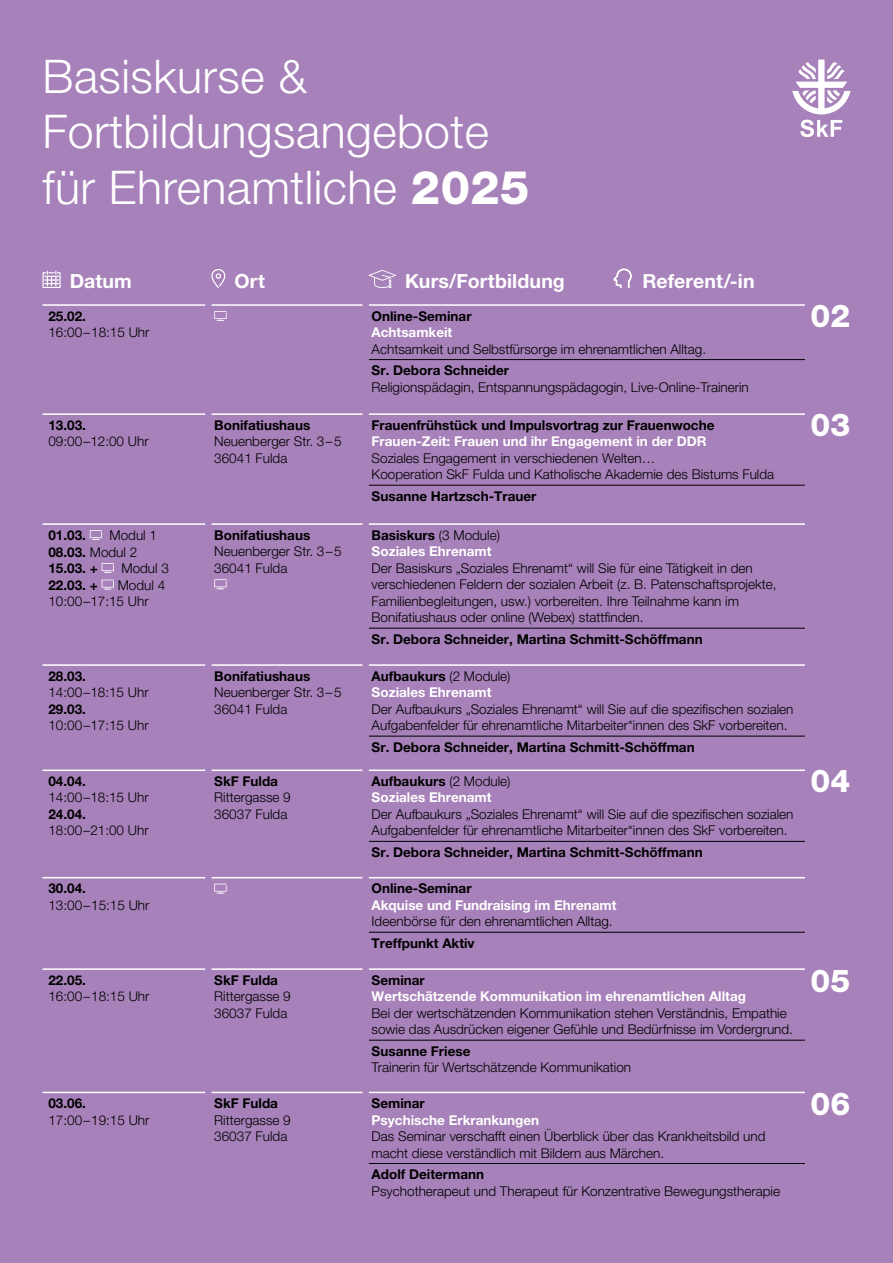
<style>
.page{position:relative;width:893px;height:1263px;background:#a781b9}
.page>*{position:absolute;margin:0;border:0;box-sizing:border-box;transform-origin:0 0}
.t1{font:300 46.5px/55.5px "Helvetica Neue LT Pro";letter-spacing:.01em;color:#fff}
.t2{font:800 31.5px "Helvetica Neue LT Pro";letter-spacing:.01em;color:#fff}
.t3{font:700 19.5px "Helvetica Neue LT Pro";letter-spacing:.005em;color:#fff}
.t4{font:300 13.5px/16.5px "Helvetica Neue LT Pro";color:#000}
.t5{font:700 13.5px/16.5px "Helvetica Neue LT Pro";color:#000}
.t6{font:700 13.5px/16.5px "Helvetica Neue LT Pro";color:#fff}
.s1{font-weight:800}
.s2{font-weight:300}
.s3{color:#000}
.s4{font-weight:300;color:#000}
</style>
<div class="page">
<hr style="left:43px;top:304px;width:162px;height:2px;background:#fff">
<hr style="left:211px;top:304px;width:152px;height:2px;background:#fff">
<hr style="left:369px;top:304px;width:436px;height:2px;background:#fff">
<hr style="left:43px;top:413px;width:162px;height:2px;background:#fff">
<hr style="left:211px;top:413px;width:152px;height:2px;background:#fff">
<hr style="left:369px;top:413px;width:436px;height:2px;background:#fff">
<hr style="left:43px;top:523px;width:162px;height:2px;background:#fff">
<hr style="left:211px;top:523px;width:152px;height:2px;background:#fff">
<hr style="left:369px;top:523px;width:436px;height:2px;background:#fff">
<hr style="left:369px;top:664px;width:436px;height:2px;background:#fff">
<hr style="left:369px;top:769px;width:436px;height:2px;background:#fff">
<hr style="left:43px;top:664px;width:162px;height:2px;background:#fff">
<hr style="left:211px;top:664px;width:152px;height:2px;background:#fff">
<hr style="left:43px;top:769px;width:162px;height:2px;background:#fff">
<hr style="left:211px;top:769px;width:152px;height:2px;background:#fff">
<hr style="left:43px;top:877px;width:162px;height:1px;background:#fff">
<hr style="left:211px;top:877px;width:152px;height:1px;background:#fff">
<hr style="left:369px;top:877px;width:436px;height:1px;background:#fff">
<hr style="left:369px;top:359px;width:436px;height:1px;background:#000">
<hr style="left:369px;top:485px;width:436px;height:1px;background:#000">
<hr style="left:369px;top:628px;width:436px;height:1px;background:#000">
<hr style="left:369px;top:736px;width:436px;height:1px;background:#000">
<hr style="left:369px;top:841px;width:436px;height:1px;background:#000">
<hr style="left:369px;top:932px;width:436px;height:1px;background:#000">
<hr style="left:43px;top:968px;width:162px;height:2px;background:#fff">
<hr style="left:211px;top:968px;width:152px;height:2px;background:#fff">
<hr style="left:369px;top:968px;width:436px;height:2px;background:#fff">
<hr style="left:369px;top:1040px;width:436px;height:1px;background:#000">
<hr style="left:369px;top:1163px;width:436px;height:1px;background:#000">
<hr style="left:369px;top:1092px;width:436px;height:1px;background:#fff">
<hr style="left:211px;top:1092px;width:152px;height:1px;background:#fff">
<hr style="left:43px;top:1092px;width:162px;height:1px;background:#fff">
<svg style="left:43px;top:271px;width:18px;height:17px"></svg>
<svg style="left:211px;top:269px;width:15px;height:19px"></svg>
<svg style="left:369px;top:270px;width:27px;height:18px"></svg>
<svg style="left:613px;top:268px;width:19px;height:20px"></svg>
<svg style="left:214px;top:311px;width:13px;height:10px"></svg>
<svg style="left:90px;top:530px;width:12px;height:10px"></svg>
<svg style="left:102px;top:563px;width:12px;height:10px"></svg>
<svg style="left:102px;top:580px;width:12px;height:10px"></svg>
<svg style="left:214px;top:579px;width:13px;height:10px"></svg>
<svg style="left:214px;top:884px;width:13px;height:10px"></svg>
<svg style="left:792px;top:60px;width:58px;height:54px"></svg>
<svg style="left:800px;top:120px;width:42px;height:17px"></svg>
<h1 class="t1" style="left:43px;top:47px;width:488px">Basiskurse &amp;<br>Fortbildungsangebote für Ehrenamtliche <span class="s1">2025</span></h1>
<h3 class="t3" style="left:70px;top:269px;width:64px">Datum</h3>
<h3 class="t3" style="left:235px;top:269px;width:32px">Ort</h3>
<h3 class="t3" style="left:405px;top:269px;width:161px">Kurs/Fortbildung</h3>
<h3 class="t3" style="left:642px;top:269px;width:114px">Referent/-in</h3>
<p class="t5" style="left:48px;top:307px;width:39px">25.02.</p>
<p class="t4" style="left:48px;top:324px;width:102px">16:00–18:15 Uhr</p>
<p class="t5" style="left:372px;top:307px;width:101px">Online-Seminar</p>
<p class="t6" style="left:372px;top:324px;width:82px">Achtsamkeit</p>
<p class="t4" style="left:372px;top:340px;width:336px">Achtsamkeit und Selbstfürsorge im ehrenamtlichen Alltag.</p>
<p class="t5" style="left:372px;top:362px;width:139px">Sr. Debora Schneider</p>
<p class="t4" style="left:372px;top:378px;width:379px">Religionspädagin, Entspannungspädagogin, Live-Online-Trainerin</p>
<p class="t5" style="left:48px;top:416px;width:39px">13.03.</p>
<p class="t4" style="left:48px;top:433px;width:102px">09:00–12:00 Uhr</p>
<p class="t5" style="left:214px;top:416px;width:97px">Bonifatiushaus</p>
<p class="t4" style="left:214px;top:433px;width:129px">Neuenberger Str. 3– 5<br>36041 Fulda</p>
<p class="t5" style="left:372px;top:416px;width:344px">Frauenfrühstück und Impulsvortrag zur Frauenwoche</p>
<p class="t6" style="left:372px;top:433px;width:336px">Frauen-Zeit: Frauen und ihr Engagement in der DDR</p>
<p class="t4" style="left:372px;top:449px;width:404px">Soziales Engagement in verschiedenen Welten…<br>Kooperation SkF Fulda und Katholische Akademie des Bistums Fulda</p>
<p class="t5" style="left:372px;top:487px;width:166px">Susanne Hartzsch-Trauer</p>
<p class="t5" style="left:48px;top:527px;width:39px">01.03.</p>
<p class="t5" style="left:48px;top:527px;width:110px;text-indent:61px"><span class="s2">Modul 1<br></span>08.03. <span class="s2">Modul 2<br></span>15.03. +</p>
<p class="t4" style="left:121px;top:560px;width:49px">Modul 3</p>
<p class="t5" style="left:48px;top:576px;width:51px">22.03. +</p>
<p class="t4" style="left:48px;top:576px;width:118px;text-indent:69px">Modul 4<br>10:00–17:15 Uhr</p>
<p class="t5" style="left:214px;top:526px;width:97px">Bonifatiushaus</p>
<p class="t4" style="left:214px;top:543px;width:129px">Neuenberger Str. 3– 5<br>36041 Fulda</p>
<p class="t6" style="left:372px;top:526px;width:130px"><span class="s3">Basiskurs</span> <span class="s4">(3 Module)<br></span>Soziales Ehrenamt</p>
<p class="t4" style="left:372px;top:559px;width:406px">Der Basiskurs „Soziales Ehrenamt“ will Sie für eine Tätigkeit in den verschiedenen Feldern der sozialen Arbeit (z. B. Patenschaftsprojekte, Familienbegleitungen, usw.) vorbereiten. Ihre Teilnahme kann im Bonifatiushaus oder online (Webex) stattfinden.</p>
<p class="t5" style="left:372px;top:630px;width:332px">Sr. Debora Schneider, Martina Schmitt-Schöffmann</p>
<p class="t5" style="left:48px;top:667px;width:39px">28.03.</p>
<p class="t4" style="left:48px;top:684px;width:102px">14:00–18:15 Uhr</p>
<p class="t5" style="left:48px;top:700px;width:39px">29.03.</p>
<p class="t4" style="left:48px;top:717px;width:102px">10:00–17:15 Uhr</p>
<p class="t5" style="left:214px;top:667px;width:97px">Bonifatiushaus</p>
<p class="t4" style="left:214px;top:684px;width:129px">Neuenberger Str. 3– 5<br>36041 Fulda</p>
<p class="t6" style="left:372px;top:667px;width:140px"><span class="s3">Aufbaukurs</span> <span class="s4">(2 Module)<br></span>Soziales Ehrenamt</p>
<p class="t4" style="left:372px;top:700px;width:423px">Der Aufbaukurs „Soziales Ehrenamt“ will Sie auf die spezifischen sozialen<br>Aufgabenfelder für ehrenamtliche Mitarbeiter*innen des SkF vorbereiten.</p>
<p class="t5" style="left:372px;top:738px;width:324px">Sr. Debora Schneider, Martina Schmitt-Schöffman</p>
<p class="t5" style="left:48px;top:772px;width:39px">04.04.</p>
<p class="t4" style="left:48px;top:789px;width:102px">14:00–18:15 Uhr</p>
<p class="t5" style="left:48px;top:805px;width:39px">24.04.</p>
<p class="t4" style="left:48px;top:822px;width:102px">18:00–21:00 Uhr</p>
<p class="t5" style="left:214px;top:772px;width:65px">SkF Fulda</p>
<p class="t4" style="left:214px;top:789px;width:78px">Rittergasse 9<br>36037 Fulda</p>
<p class="t6" style="left:372px;top:772px;width:140px"><span class="s3">Aufbaukurs</span> <span class="s4">(2 Module)<br></span>Soziales Ehrenamt</p>
<p class="t4" style="left:372px;top:805px;width:423px">Der Aufbaukurs „Soziales Ehrenamt“ will Sie auf die spezifischen sozialen<br>Aufgabenfelder für ehrenamtliche Mitarbeiter*innen des SkF vorbereiten.</p>
<p class="t5" style="left:372px;top:843px;width:332px">Sr. Debora Schneider, Martina Schmitt-Schöffmann</p>
<p class="t5" style="left:48px;top:880px;width:39px">30.04.</p>
<p class="t4" style="left:48px;top:896px;width:102px">13:00–15:15 Uhr</p>
<p class="t5" style="left:372px;top:880px;width:101px">Online-Seminar</p>
<p class="t6" style="left:372px;top:896px;width:246px">Akquise und Fundraising im Ehrenamt</p>
<p class="t4" style="left:372px;top:913px;width:243px">Ideenbörse für den ehrenamtlichen Alltag.</p>
<p class="t5" style="left:372px;top:934px;width:105px">Treffpunkt Aktiv</p>
<p class="t5" style="left:48px;top:971px;width:39px">22.05.</p>
<p class="t4" style="left:48px;top:988px;width:102px">16:00–18:15 Uhr</p>
<p class="t5" style="left:214px;top:971px;width:65px">SkF Fulda</p>
<p class="t4" style="left:214px;top:988px;width:78px">Rittergasse 9<br>36037 Fulda</p>
<p class="t5" style="left:372px;top:971px;width:55px">Seminar</p>
<p class="t6" style="left:372px;top:988px;width:376px">Wertschätzende Kommunikation im ehrenamtlichen Alltag</p>
<p class="t4" style="left:372px;top:1004px;width:423px">Bei der wertschätzenden Kommunikation stehen Verständnis, Empathie sowie das Ausdrücken eigener Gefühle und Bedürfnisse im Vordergrund.</p>
<p class="t5" style="left:372px;top:1042px;width:100px">Susanne Friese</p>
<p class="t4" style="left:372px;top:1059px;width:261px">Trainerin für Wertschätzende Kommunikation</p>
<p class="t5" style="left:48px;top:1095px;width:39px">03.06.</p>
<p class="t4" style="left:48px;top:1111px;width:102px">17:00–19:15 Uhr</p>
<p class="t5" style="left:214px;top:1095px;width:65px">SkF Fulda</p>
<p class="t4" style="left:214px;top:1111px;width:78px">Rittergasse 9<br>36037 Fulda</p>
<p class="t5" style="left:372px;top:1095px;width:55px">Seminar</p>
<p class="t6" style="left:372px;top:1111px;width:169px">Psychische Erkrankungen</p>
<p class="t4" style="left:372px;top:1128px;width:395px">Das Seminar verschafft einen Überblick über das Krankheitsbild und macht diese verständlich mit Bildern aus Märchen.</p>
<p class="t5" style="left:372px;top:1166px;width:114px">Adolf Deitermann</p>
<p class="t4" style="left:372px;top:1182px;width:410px">Psychotherapeut und Therapeut für Konzentrative Bewegungstherapie</p>
<h2 class="t2" style="left:810px;top:297px;width:42px">02</h2>
<h2 class="t2" style="left:810px;top:406px;width:42px">03</h2>
<h2 class="t2" style="left:810px;top:761px;width:42px">04</h2>
<h2 class="t2" style="left:810px;top:962px;width:42px">05</h2>
<h2 class="t2" style="left:810px;top:1085px;width:42px">06</h2>
</div>
